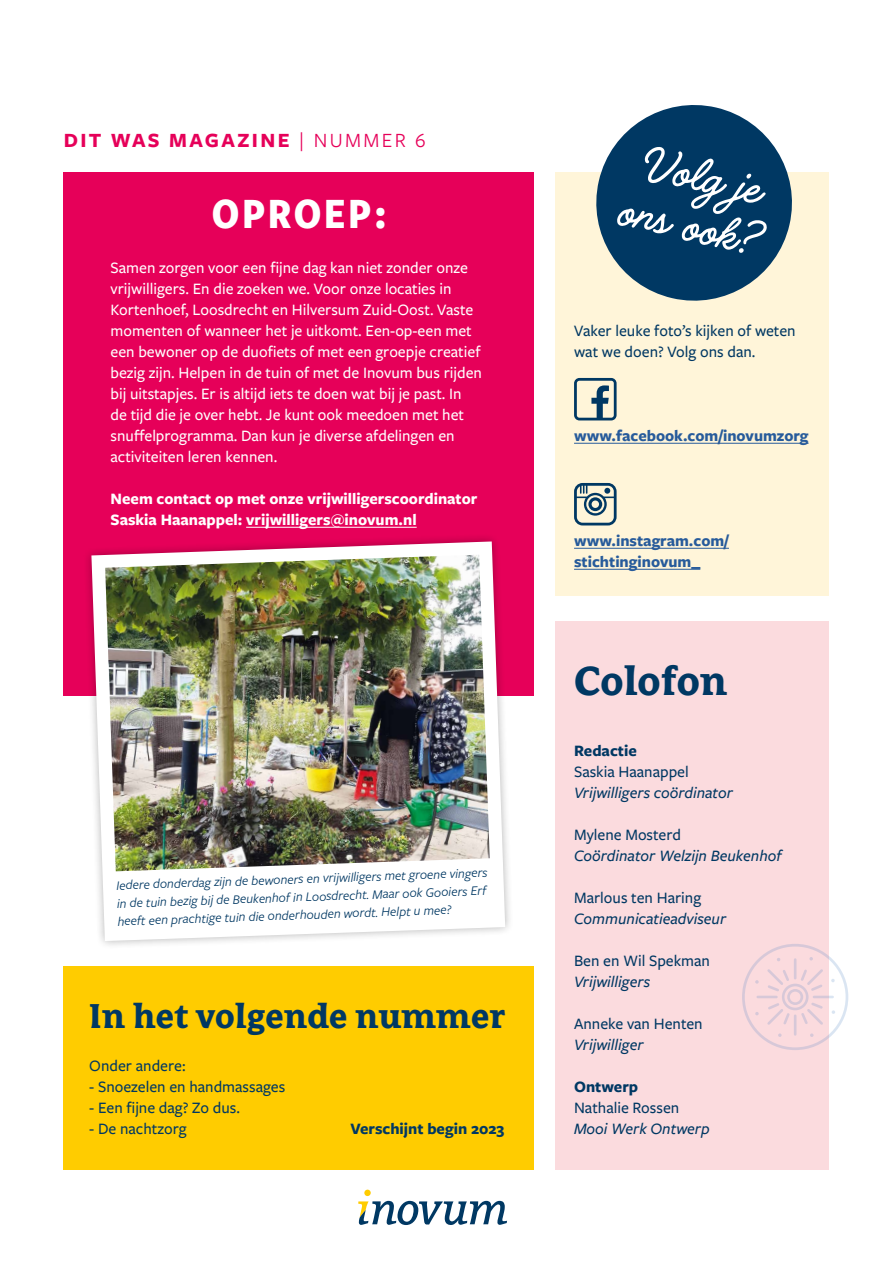
<style>
.page{position:relative;width:893px;height:1263px;background:#fff}
.page>*{position:absolute;margin:0;border:0;box-sizing:border-box;transform-origin:0 0}
.t1{font:55.5px/51px "Handelson Three";color:#fff}
.t2{font:700 45px "Avance Pro";letter-spacing:.01em;color:#003863}
.t3{font:700 45px "Freight Sans Cnd Pro";letter-spacing:.05em;color:#fff}
.t4{font:700 38.25px "Avance Pro";letter-spacing:.01em;color:#003863}
.t5{font:700 21px "Freight Sans Pro";letter-spacing:.11em;color:#e60059}
.t6{font:500 16.5px/21px "Freight Sans Pro";color:#fff}
.t7{font:500 16.5px/21px "Freight Sans Pro";color:#003863}
.t8{font:italic 500 16.5px "Freight Sans Pro";color:#003863}
.t9{font:700 16.5px/21px "Freight Sans Pro";color:#fff}
.t10{font:700 16.5px/21px "Freight Sans Pro";color:#275b9b}
.t11{font:700 16.5px "Freight Sans Pro";color:#003863}
.t12{font:italic 13.5px/18px "Freight Sans Pro";color:#003863}
.s1{font-weight:400}
</style>
<div class="page">
<div style="left:364px;top:1189px;width:7px;height:7px;background:#fc0;border-radius:50%"></div>
<svg style="left:358px;top:1201px;width:149px;height:24px"></svg>
<div style="left:555px;top:621px;width:274px;height:548px;background:#fbdbde"></div>
<div style="left:64px;top:966px;width:470px;height:203px;background:#fc0"></div>
<div style="left:555px;top:172px;width:274px;height:423px;background:#fff5d9"></div>
<hr style="left:574px;top:443px;width:234px;height:1px;background:#275b9b">
<hr style="left:574px;top:548px;width:155px;height:1px;background:#275b9b">
<hr style="left:574px;top:569px;width:126px;height:1px;background:#275b9b">
<div style="left:64px;top:172px;width:470px;height:523px;background:#e60059"></div>
<hr style="left:246px;top:527px;width:171px;height:1px;background:#fff">
<div style="left:82px;top:532px;width:432px;height:418px;background:#000;opacity:.3"></div>
<svg style="left:91px;top:541px;width:414px;height:400px"></svg>
<img style="left:105px;top:555px;width:385px;height:316px">
<svg style="left:596px;top:105px;width:196px;height:196px;fill:#003863"></svg>
<svg style="left:574px;top:378px;width:43px;height:42px"></svg>
<svg style="left:574px;top:483px;width:43px;height:42px"></svg>
<svg style="left:742px;top:944px;width:106px;height:106px"></svg>
<p class="t5" style="left:64px;top:126px;width:363px">DIT WAS MAGAZINE <span class="s1">| NUMMER 6</span></p>
<h2 class="t3" style="left:211px;top:183px;width:177px">OPROEP:</h2>
<p class="t6" style="left:111px;top:257px;width:373px">Samen zorgen voor een fijne dag kan niet zonder onze vrijwilligers. En die zoeken we. Voor onze locaties in Kortenhoef, Loosdrecht en Hilversum Zuid-Oost. Vaste momenten of wanneer het je uitkomt. Een-op-een met een bewoner op de duofiets of met een groepje creatief bezig zijn. Helpen in de tuin of met de Inovum bus rijden bij uitstapjes. Er is altijd iets te doen wat bij je past. In de tijd die je over hebt. Je kunt ook meedoen met het snuffelprogramma. Dan kun je diverse afdelingen en activiteiten leren kennen.</p>
<p class="t9" style="left:111px;top:488px;width:368px">Neem contact op met onze vrijwilligerscoordinator<br>Saskia Haanappel: vrijwilligers@inovum.nl</p>
<p class="t12" style="left:116px;top:876px;width:373px;rotate:-2deg">Iedere donderdag zijn de bewoners en vrijwilligers met groene vingers in de tuin bezig bij de Beukenhof in Loosdrecht. Maar ook Gooiers Erf heeft een prachtige tuin die onderhouden wordt. Helpt u mee?</p>
<h3 class="t4" style="left:89px;top:996px;width:418px">In het volgende nummer</h3>
<p class="t7" style="left:89px;top:1055px;width:98px">Onder andere:</p>
<p class="t7" style="left:89px;top:1076px;width:198px">- Snoezelen en handmassages</p>
<p class="t7" style="left:89px;top:1097px;width:152px">- Een fijne dag? Zo dus.</p>
<p class="t7" style="left:89px;top:1118px;width:99px">- De nachtzorg</p>
<p class="t11" style="left:350px;top:1117px;width:156px">Verschijnt begin 2023</p>
<h1 class="t1" style="left:635px;top:136px;width:145px;rotate:13deg">Volg je ons ook?</h1>
<p class="t7" style="left:574px;top:320px;width:223px">Vaker leuke foto’s kijken of weten wat we doen? Volg ons dan.</p>
<p class="t10" style="left:574px;top:425px;width:236px">www.facebook.com/inovumzorg</p>
<p class="t10" style="left:574px;top:530px;width:156px">www.instagram.com/ stichtinginovum_</p>
<h2 class="t2" style="left:574px;top:656px;width:155px">Colofon</h2>
<p class="t11" style="left:574px;top:739px;width:64px">Redactie</p>
<p class="t7" style="left:574px;top:761px;width:116px">Saskia Haanappel</p>
<p class="t8" style="left:574px;top:782px;width:160px">Vrijwilligers coördinator</p>
<p class="t7" style="left:574px;top:824px;width:109px">Mylene Mosterd</p>
<p class="t8" style="left:574px;top:845px;width:209px">Coördinator Welzijn Beukenhof</p>
<p class="t7" style="left:574px;top:887px;width:129px">Marlous ten Haring</p>
<p class="t8" style="left:574px;top:908px;width:154px">Communicatieadviseur</p>
<p class="t7" style="left:574px;top:949px;width:137px">Ben en Wil Spekman</p>
<p class="t8" style="left:574px;top:971px;width:78px">Vrijwilligers</p>
<p class="t7" style="left:574px;top:1012px;width:130px">Anneke van Henten</p>
<p class="t8" style="left:574px;top:1034px;width:71px">Vrijwilliger</p>
<p class="t11" style="left:574px;top:1075px;width:66px">Ontwerp</p>
<p class="t7" style="left:574px;top:1096px;width:107px">Nathalie Rossen</p>
<p class="t8" style="left:574px;top:1118px;width:137px">Mooi Werk Ontwerp</p>
</div>
